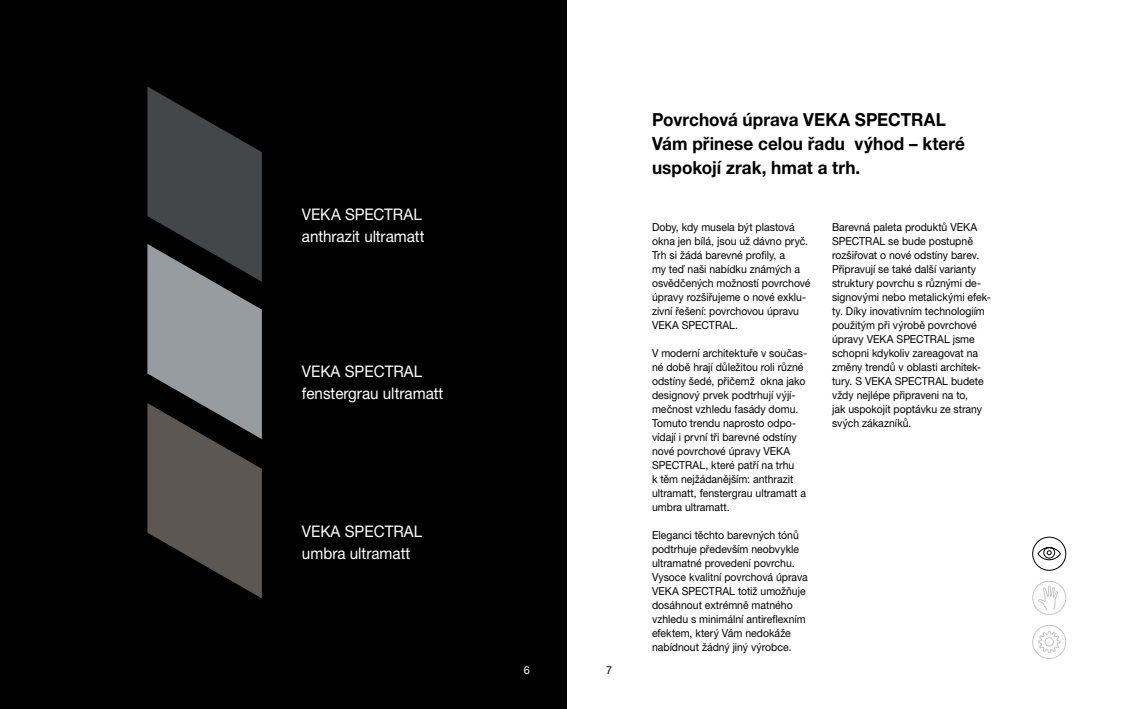
<style>
.page{position:relative;width:1134px;height:709px;background:#fff}
.page>*{position:absolute;margin:0;border:0;box-sizing:border-box;transform-origin:0 0}
.t1{font:700 18px/24px "Helvetica Neue LT Pro";letter-spacing:.005em;color:#000;scale:.95 1}
.t2{font:16px/22px "Helvetica Neue LT Pro";color:#fff;scale:.95 1}
.t3{font:11px/14px "Helvetica Neue LT Pro";color:#000;scale:.95 1}
.t4{font:11px "Helvetica Neue LT Pro";color:#fff}
.t5{font:11px "Helvetica Neue LT Pro";color:#000}
</style>
<div class="page">
<div style="left:0;top:0;width:567px;height:709px;background:#000"></div>
<svg style="left:147px;top:86px;width:115px;height:512px"></svg>
<div style="left:1032px;top:537px;width:34px;height:33px;border:1px solid #000;border-radius:50%"></div>
<svg style="left:1037px;top:547px;width:24px;height:13px"></svg>
<div style="left:1032px;top:625px;width:34px;height:33px;border:1px solid #c6c6c6;border-radius:50%"></div>
<svg style="left:1038px;top:630px;width:22px;height:23px"></svg>
<div style="left:1032px;top:581px;width:34px;height:33px;border:1px solid #c6c6c6;border-radius:50%"></div>
<svg style="left:1037px;top:585px;width:21px;height:26px"></svg>
<h2 class="t2" style="left:302px;top:203px;width:131px">VEKA SPECTRAL anthrazit ultramatt</h2>
<h2 class="t2" style="left:302px;top:360px;width:150px">VEKA SPECTRAL fenstergrau ultramatt</h2>
<h2 class="t2" style="left:302px;top:519px;width:128px">VEKA SPECTRAL umbra ultramatt</h2>
<p class="t4" style="left:524px;top:663px;width:8px">6</p>
<p class="t5" style="left:606px;top:663px;width:8px">7</p>
<h1 class="t1" style="left:652px;top:107px;width:331px">Povrchová úprava VEKA SPECTRAL<br>Vám přinese celou řadu výhod – které uspokojí zrak, hmat a trh.</h1>
<p class="t3" style="left:652px;top:220px;width:168px">Doby, kdy musela být plastová okna jen bílá, jsou už dávno pryč.<br>Trh si žádá barevné profily, a<br>my teď naši nabídku známých a osvědčených možností povrchové úpravy rozšiřujeme o nové exklu&shy;zivní řešení: povrchovou úpravu<br>VEKA SPECTRAL.</p>
<p class="t3" style="left:652px;top:346px;width:165px">V moderní architektuře v součas&shy;né době hrají důležitou roli různé odstíny šedé, přičemž okna jako designový prvek podtrhují výjí&shy;mečnost vzhledu fasády domu.<br>Tomuto trendu naprosto odpo&shy;vídají i první tři barevné odstíny nové povrchové úpravy VEKA<br>SPECTRAL, které patří na trhu<br>k těm nejžádanějším: anthrazit ultramatt, fenstergrau ultramatt a umbra ultramatt.</p>
<p class="t3" style="left:652px;top:528px;width:165px">Eleganci těchto barevných tónů podtrhuje především neobvykle ultramatné provedení povrchu.<br>Vysoce kvalitní povrchová úprava<br>VEKA SPECTRAL totiž umožňuje dosáhnout extrémně matného vzhledu s minimální antireflexním efektem, který Vám nedokáže nabídnout žádný jiný výrobce.</p>
<p class="t3" style="left:832px;top:220px;width:169px">Barevná paleta produktů VEKA<br>SPECTRAL se bude postupně rozšiřovat o nové odstíny barev.<br>Připravují se také další varianty struktury povrchu s různými de&shy;signovými nebo metalickými efek&shy;ty. Díky inovativním technologiím použitým při výrobě povrchové úpravy VEKA SPECTRAL jsme schopni kdykoliv zareagovat na změny trendů v oblasti architek&shy;tury. S VEKA SPECTRAL budete vždy nejlépe připraveni na to,<br>jak uspokojit poptávku ze strany svých zákazníků.</p>
</div>
